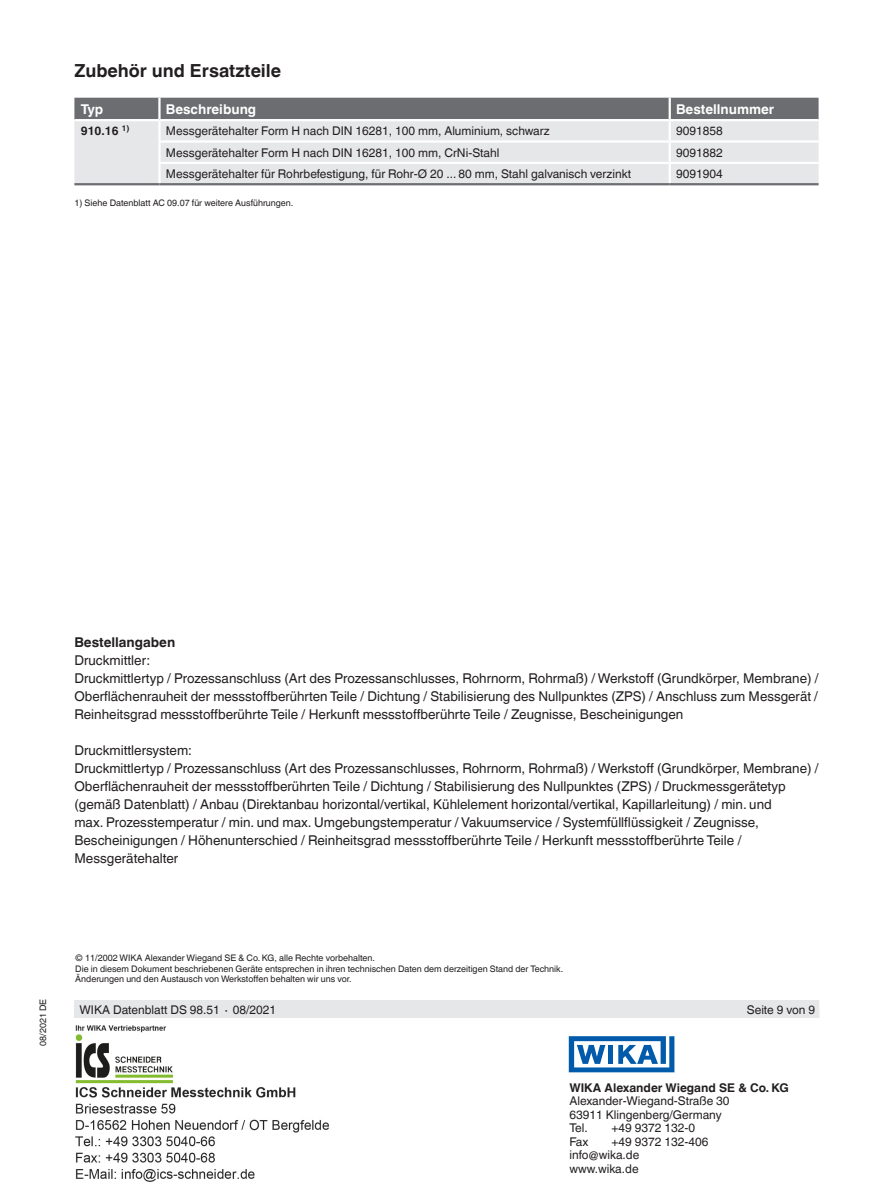
<style>
.page{position:relative;width:893px;height:1188px;background:#fff}
.page>*{position:absolute;margin:0;border:0;box-sizing:border-box;transform-origin:0 0}
.t1{font:700 18px "Helvetica World";color:#231f20}
.t2{font:13.5px/18px "Helvetica World";color:#231f20}
.t3{font:700 13.5px "Helvetica World";color:#fff}
.t4{font:700 13.5px "Helvetica World";color:#231f20}
.t5{font:12px/13.5px "Helvetica World";color:#231f20}
.t6{font:700 12px "Helvetica World";color:#231f20}
.t7{font:9px/10.5px "Helvetica World";color:#231f20}
</style>
<div class="page">
<div style="left:74px;top:1000px;width:745px;height:18px;background:#e6e7e9"></div>
<svg style="left:569px;top:1036px;width:105px;height:36px"></svg>
<svg style="left:74px;top:98px;width:745px;height:85px;background:#c8c9cc"></svg>
<hr style="left:159px;top:119px;width:511px;height:2px;background:#fff">
<hr style="left:670px;top:119px;width:149px;height:2px;background:#fff">
<hr style="left:159px;top:183px;width:511px;height:2px;background:#6c6d70">
<hr style="left:670px;top:183px;width:149px;height:2px;background:#6c6d70">
<hr style="left:74px;top:119px;width:85px;height:2px;background:#fff">
<hr style="left:158px;top:121px;width:3px;height:19px;background:#fff">
<hr style="left:158px;top:143px;width:3px;height:19px;background:#fff">
<hr style="left:158px;top:164px;width:3px;height:19px;background:#fff">
<hr style="left:74px;top:183px;width:85px;height:2px;background:#6c6d70">
<img style="left:75px;top:1025px;width:254px;height:157px">
<h1 class="t1" style="left:74px;top:60px;width:208px">Zubehör und Ersatzteile</h1>
<p class="t3" style="left:81px;top:101px;width:24px">Typ</p>
<p class="t3" style="left:166px;top:101px;width:92px">Beschreibung</p>
<p class="t3" style="left:676px;top:101px;width:100px">Bestellnummer</p>
<p class="t6" style="left:81px;top:124px;width:50px">910.16 <sup>1)</sup></p>
<p class="t5" style="left:166px;top:124px;width:385px">Messgerätehalter Form H nach DIN 16281, 100 mm, Aluminium, schwarz</p>
<p class="t5" style="left:676px;top:124px;width:48px">9091858</p>
<p class="t5" style="left:166px;top:146px;width:335px">Messgerätehalter Form H nach DIN 16281, 100 mm, CrNi-Stahl</p>
<p class="t5" style="left:676px;top:146px;width:48px">9091882</p>
<p class="t5" style="left:166px;top:167px;width:467px">Messgerätehalter für Rohrbefestigung, für Rohr-Ø 20 ... 80 mm, Stahl galvanisch verzinkt</p>
<p class="t5" style="left:676px;top:167px;width:48px">9091904</p>
<p class="t7" style="left:74px;top:198px;width:220px">1) Siehe Datenblatt AC 09.07 für weitere Ausführungen.</p>
<p class="t4" style="left:74px;top:635px;width:102px">Bestellangaben</p>
<p class="t2" style="left:74px;top:652px;width:746px">Druckmittler:<br>Druckmittlertyp / Prozessanschluss (Art des Prozessanschlusses, Rohrnorm, Rohrmaß) / Werkstoff (Grundkörper, Membrane) / Oberflächenrauheit der messstoffberührten Teile / Dichtung / Stabilisierung des Nullpunktes (ZPS) / Anschluss zum Messgerät / Reinheitsgrad messstoffberührte Teile / Herkunft messstoffberührte Teile / Zeugnisse, Bescheinigungen</p>
<p class="t2" style="left:74px;top:742px;width:746px">Druckmittlersystem:<br>Druckmittlertyp / Prozessanschluss (Art des Prozessanschlusses, Rohrnorm, Rohrmaß) / Werkstoff (Grundkörper, Membrane) / Oberflächenrauheit der messstoffberührten Teile / Dichtung / Stabilisierung des Nullpunktes (ZPS) / Druckmessgerätetyp (gemäß Datenblatt) / Anbau (Direktanbau horizontal/vertikal, Kühlelement horizontal/vertikal, Kapillarleitung) / min. und<br>max. Prozesstemperatur / min. und max. Umgebungstemperatur / Vakuumservice / Systemfüllflüssigkeit / Zeugnisse, Bescheinigungen / Höhenunterschied / Reinheitsgrad messstoffberührte Teile / Herkunft messstoffberührte Teile / Messgerätehalter</p>
<p class="t7" style="left:38px;top:1046px;width:49px;rotate:-90deg">08/2021 DE</p>
<p class="t7" style="left:75px;top:953px;width:489px">© 11/2002 WIKA Alexander Wiegand SE &amp; Co. KG, alle Rechte vorbehalten.<br>Die in diesem Dokument beschriebenen Geräte entsprechen in ihren technischen Daten dem derzeitigen Stand der Technik.<br>Änderungen und den Austausch von Werkstoffen behalten wir uns vor.</p>
<p class="t5" style="left:80px;top:1003px;width:198px">WIKA Datenblatt DS 98.51 ∙ 08/2021</p>
<p class="t5" style="left:747px;top:1003px;width:70px">Seite 9 von 9</p>
<p class="t6" style="left:569px;top:1080px;width:221px">WIKA Alexander Wiegand SE &amp; Co. KG</p>
<p class="t5" style="left:569px;top:1094px;width:162px">Alexander-Wiegand-Straße 30<br>63911 Klingenberg/Germany<br>Tel.</p>
<p class="t5" style="left:611px;top:1121px;width:85px">+49 9372 132-0</p>
<p class="t5" style="left:569px;top:1135px;width:21px">Fax</p>
<p class="t5" style="left:569px;top:1135px;width:140px;text-indent:42px">+49 9372 132-406 info@wika.de www.wika.de</p>
</div>
